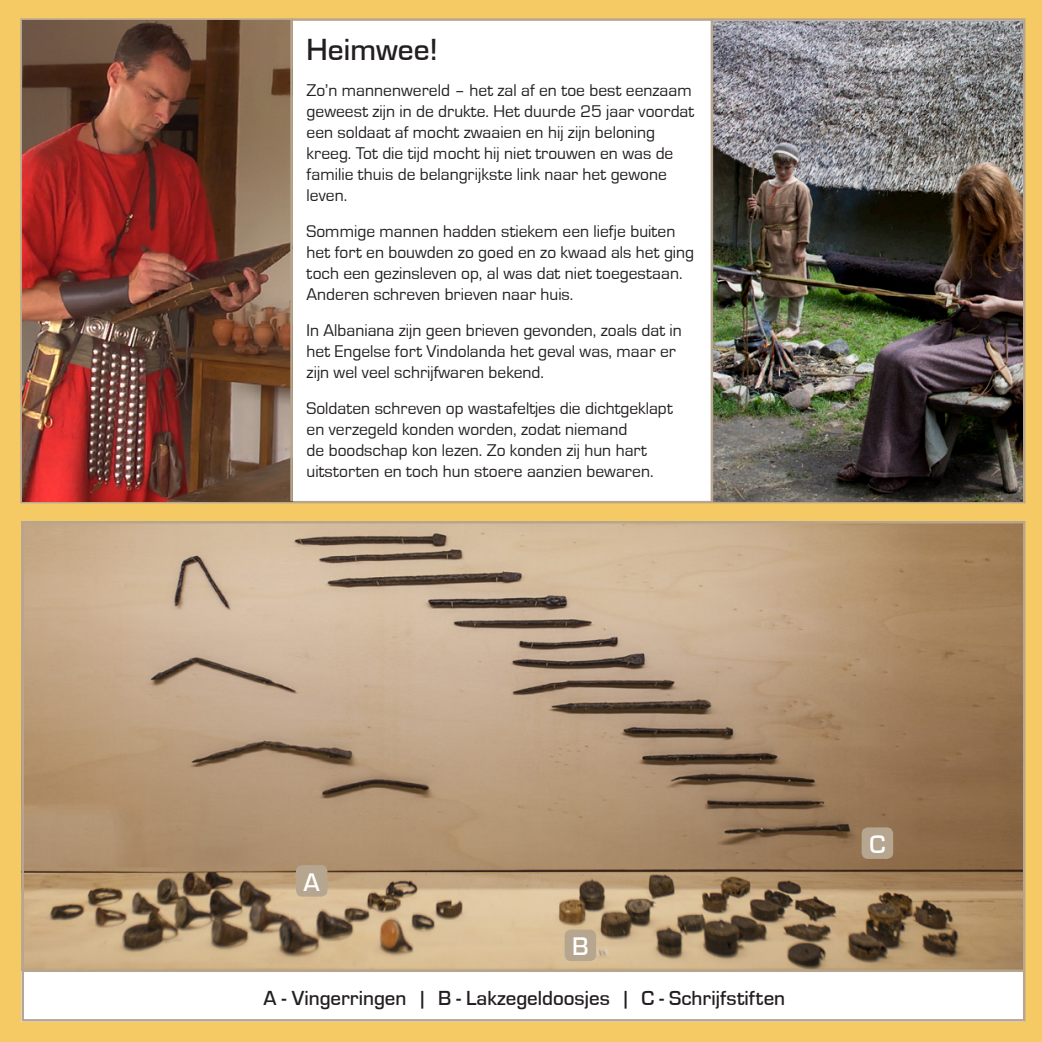
<style>
.page{position:relative;width:1042px;height:1042px;background:#f5ca64}
.page>*{position:absolute;margin:0;border:0;box-sizing:border-box;transform-origin:0 0}
.t1{font:31.5px "Eurostile Becker Med";color:#231f20}
.t2{font:26.25px "Eurostile Becker Med";color:#fff}
.t3{font:21px "Eurostile Becker Med";color:#231f20}
.t4{font:17.5px/21px "Eurostile Becker";color:#231f20}
</style>
<div class="page">
<div style="left:20px;top:18px;width:1005px;height:485px;background:#fff;border:2px solid #b7a68f"></div>
<img style="left:713px;top:21px;width:309px;height:480px">
<img style="left:22px;top:21px;width:268px;height:480px">
<hr style="left:710px;top:18px;width:3px;height:483px;background:#b7a68f">
<hr style="left:290px;top:18px;width:3px;height:483px;background:#b7a68f">
<img style="left:24px;top:524px;width:998px;height:445px">
<div style="left:21px;top:971px;width:1004px;height:50px;background:#fff"></div>
<div style="left:296px;top:865px;width:31px;height:31px;background:#b7a68f;border-radius:6px"></div>
<div style="left:861px;top:827px;width:32px;height:32px;background:#b7a68f;border-radius:6px"></div>
<div style="left:565px;top:929px;width:31px;height:32px;background:#b7a68f;border-radius:6px"></div>
<hr style="left:23px;top:969px;width:1001px;height:3px;background:#b7a68f">
<h1 class="t1" style="left:307px;top:33px;width:133px">Heimwee!</h1>
<p class="t4" style="left:307px;top:80px;width:389px">Zo’n mannenwereld – het zal af en toe best eenzaam geweest zijn in de drukte. Het duurde 25 jaar voordat een soldaat af mocht zwaaien en hij zijn beloning kreeg. Tot die tijd mocht hij niet trouwen en was de familie thuis de belangrijkste link naar het gewone leven.</p>
<p class="t4" style="left:307px;top:221px;width:389px">Sommige mannen hadden stiekem een liefje buiten het fort en bouwden zo goed en zo kwaad als het ging toch een gezinsleven op, al was dat niet toegestaan.<br>Anderen schreven brieven naar huis.</p>
<p class="t4" style="left:307px;top:320px;width:377px">In Albaniana zijn geen brieven gevonden, zoals dat in het Engelse fort Vindolanda het geval was, maar er zijn wel veel schrijfwaren bekend.</p>
<p class="t4" style="left:307px;top:398px;width:368px">Soldaten schreven op wastafeltjes die dichtgeklapt en verzegeld konden worden, zodat niemand<br>de boodschap kon lezen. Zo konden zij hun hart uitstorten en toch hun stoere aanzien bewaren.</p>
<h2 class="t2" style="left:303px;top:868px;width:18px">A</h2>
<h2 class="t2" style="left:572px;top:932px;width:18px">B</h2>
<p class="t3" style="left:264px;top:986px;width:523px">A - Vingerringen | B - Lakzegeldoosjes | C - Schrijfstiften</p>
<h2 class="t2" style="left:869px;top:830px;width:17px">C</h2>
</div>
